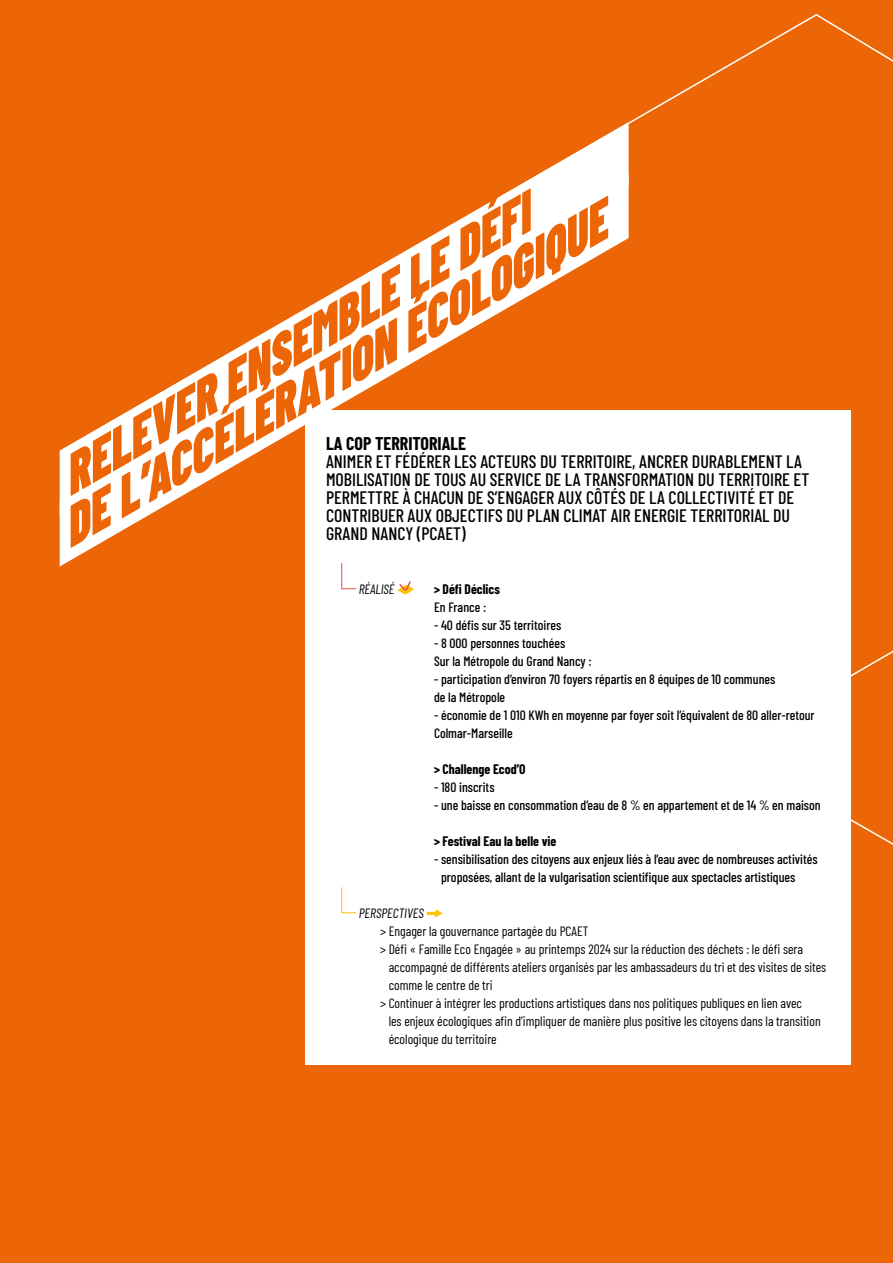
<style>
.page{position:relative;width:893px;height:1263px;background:#ec6608}
.page>*{position:absolute;margin:0;border:0;box-sizing:border-box;transform-origin:0 0}
.t1{font:italic 900 52.35px/45px "Barlow Condensed";color:#ec6608}
.t2{font:500 18px/18px "Barlow Condensed";color:#000}
.t3{font:700 18px "Barlow Condensed";color:#000}
.t4{font:500 13.5px/18px "Barlow Condensed";color:#000}
.t5{font:13.5px "Barlow Condensed";color:#000}
.t6{font:700 13.5px "Barlow Condensed";color:#000}
.t7{font:italic 13.5px "Barlow Condensed";color:#000}
</style>
<div class="page">
<svg style="left:850px;top:807px;width:43px;height:258px"></svg>
<div style="left:305px;top:410px;width:545px;height:655px;background:#fff"></div>
<svg style="left:341px;top:566px;width:16px;height:23px"></svg>
<svg style="left:397px;top:581px;width:17px;height:14px"></svg>
<svg style="left:341px;top:887px;width:16px;height:26px"></svg>
<svg style="left:426px;top:909px;width:17px;height:9px"></svg>
<svg style="left:539px;top:122px;width:90px;height:52px"></svg>
<svg style="left:60px;top:174px;width:569px;height:392px;fill:#fff"></svg>
<h1 class="t1" style="left:25px;top:472px;width:624px;text-indent:26px;rotate:-30deg">RELEVER ENSEMBLE LE DÉFI<br>DE L’ACCÉLÉRATION ÉCOLOGIQUE</h1>
<h2 class="t3" style="left:326px;top:430px;width:141px">LA COP TERRITORIALE</h2>
<p class="t2" style="left:326px;top:451px;width:485px">ANIMER ET FÉDÉRER LES ACTEURS DU TERRITOIRE, ANCRER DURABLEMENT LA MOBILISATION DE TOUS AU SERVICE DE LA TRANSFORMATION DU TERRITOIRE ET PERMETTRE À CHACUN DE S’ENGAGER AUX CÔTÉS DE LA COLLECTIVITÉ ET DE CONTRIBUER AUX OBJECTIFS DU PLAN CLIMAT AIR ENERGIE TERRITORIAL DU GRAND NANCY (PCAET)</p>
<p class="t7" style="left:359px;top:579px;width:37px">RÉALISÉ</p>
<p class="t6" style="left:434px;top:579px;width:67px">&gt; Défi Déclics</p>
<p class="t4" style="left:434px;top:597px;width:54px">En France :</p>
<p class="t4" style="left:434px;top:615px;width:129px">- 40 défis sur 35 territoires</p>
<p class="t4" style="left:434px;top:633px;width:159px">- 8 000 personnes touchées<br>Sur la Métropole du Grand Nancy :</p>
<p class="t4" style="left:434px;top:669px;width:343px">- participation d’environ 70 foyers répartis en 8 équipes de 10 communes de la Métropole</p>
<p class="t4" style="left:434px;top:705px;width:382px">- économie de 1 010 KWh en moyenne par foyer soit l’équivalent de 80 aller-retour<br>Colmar-Marseille</p>
<p class="t6" style="left:434px;top:759px;width:93px">&gt; Challenge Ecod’O</p>
<p class="t4" style="left:434px;top:777px;width:62px">- 180 inscrits</p>
<p class="t4" style="left:434px;top:795px;width:388px">- une baisse en consommation d’eau de 8 % en appartement et de 14 % en maison</p>
<p class="t6" style="left:434px;top:831px;width:124px">&gt; Festival Eau la belle vie</p>
<p class="t4" style="left:441px;top:849px;width:378px;text-indent:-7px">- sensibilisation des citoyens aux enjeux liés à l’eau avec de nombreuses activités proposées, allant de la vulgarisation scientifique aux spectacles artistiques</p>
<p class="t7" style="left:359px;top:903px;width:67px">PERSPECTIVES</p>
<p class="t5" style="left:380px;top:921px;width:210px">&gt; Engager la gouvernance partagée du PCAET</p>
<p class="t5" style="left:380px;top:939px;width:425px">&gt; Défi « Famille Eco Engagée » au printemps 2024 sur la réduction des déchets : le défi sera</p>
<p class="t5" style="left:389px;top:957px;width:439px">accompagné de différents ateliers organisés par les ambassadeurs du tri et des visites de sites</p>
<p class="t5" style="left:389px;top:975px;width:105px">comme le centre de tri</p>
<p class="t5" style="left:380px;top:993px;width:423px">&gt; Continuer à intégrer les productions artistiques dans nos politiques publiques en lien avec</p>
<p class="t5" style="left:389px;top:1011px;width:434px">les enjeux écologiques afin d’impliquer de manière plus positive les citoyens dans la transition</p>
<p class="t5" style="left:389px;top:1029px;width:110px">écologique du territoire</p>
</div>
